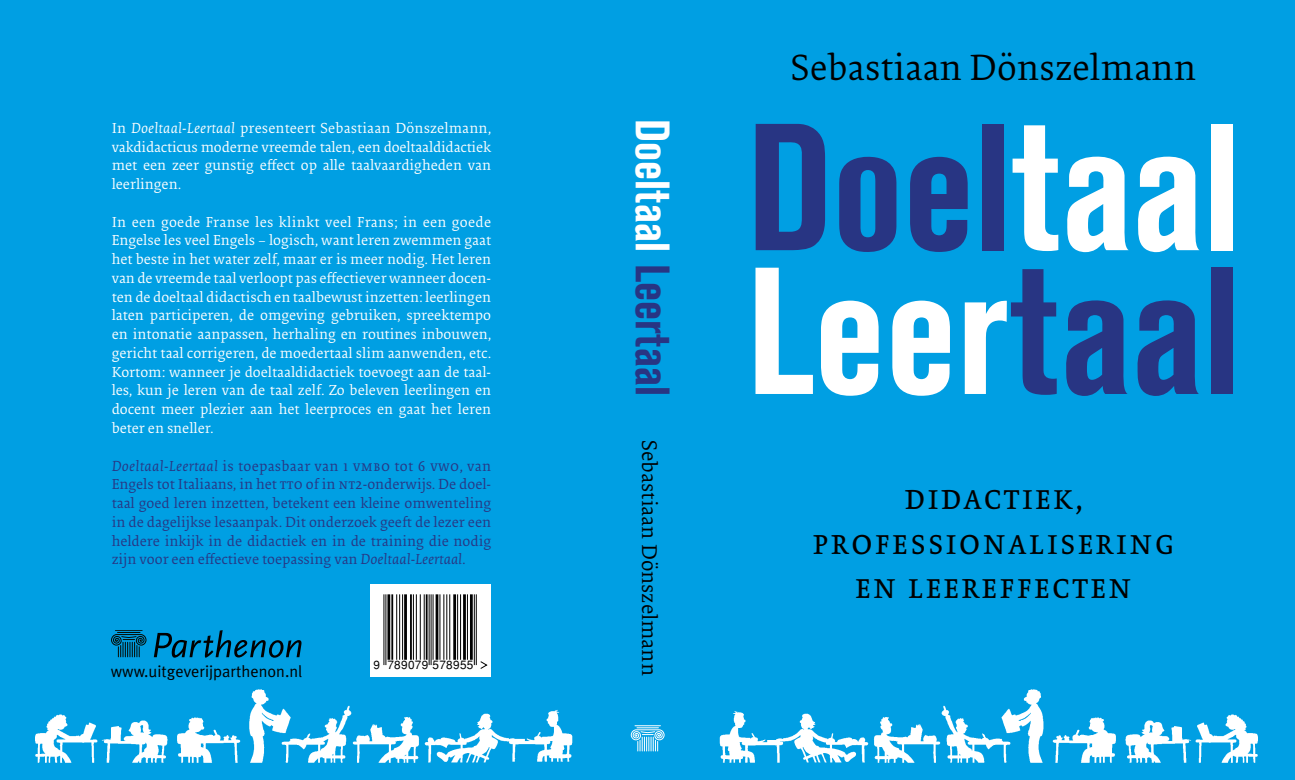
<style>
.page{position:relative;width:1295px;height:780px;background:#fff}
.page>*{position:absolute;margin:0;border:0;box-sizing:border-box;transform-origin:0 0}
.t1{font:700 178.75px/143.8px "Akzidenz Grot Con BQ";letter-spacing:.005em;color:#283583}
.t2{font:37.5px "Collis";color:#000}
.t3{font:37px/44.5px "Collis";letter-spacing:.03em;color:#000;text-align:center}
.t4{font:21.75px "Collis";color:#000}
.t5{font:16.38px "Meta Plus Normal";color:#000}
.t6{font:15px/18.8px "Collis";color:#fff;text-align:justify}
.t7{font:15px/18.8px "Collis";color:#283583;text-align:justify}
.t8{font:15px/18.8px "Collis";letter-spacing:.02em;color:#283583}
.t9{font:11.75px "Helvetica";letter-spacing:.025em;color:#000}
.s1{font-style:italic}
.s2{font-family:"Akzidenz Grot Con BQ";font-weight:700;font-size:47.88px;color:#fff}
.s3{font-family:"Akzidenz Grot Con BQ";font-weight:700;font-size:47.88px;color:#283583}
.s4{color:#fff}
</style>
<div class="page">
<div style="left:0;top:0;width:1294px;height:780px;background:#009fe3"></div>
<svg style="left:370px;top:584px;width:121px;height:92px;background:#ebebeb"></svg>
<hr style="left:383px;top:594px;width:1px;height:71px;background:#000">
<hr style="left:385px;top:594px;width:1px;height:71px;background:#000">
<hr style="left:387px;top:594px;width:3px;height:65px;background:#000">
<hr style="left:391px;top:594px;width:2px;height:65px;background:#000">
<hr style="left:396px;top:594px;width:1px;height:65px;background:#000">
<hr style="left:399px;top:594px;width:1px;height:65px;background:#000">
<hr style="left:402px;top:594px;width:1px;height:65px;background:#000">
<hr style="left:404px;top:594px;width:3px;height:65px;background:#000">
<hr style="left:410px;top:594px;width:2px;height:65px;background:#000">
<hr style="left:413px;top:594px;width:1px;height:65px;background:#000">
<hr style="left:416px;top:594px;width:1px;height:65px;background:#000">
<hr style="left:420px;top:594px;width:1px;height:65px;background:#000">
<hr style="left:423px;top:594px;width:1px;height:65px;background:#000">
<hr style="left:425px;top:594px;width:2px;height:65px;background:#000">
<hr style="left:428px;top:594px;width:1px;height:71px;background:#000">
<hr style="left:430px;top:594px;width:1px;height:71px;background:#000">
<hr style="left:432px;top:594px;width:1px;height:65px;background:#000">
<hr style="left:435px;top:594px;width:3px;height:65px;background:#000">
<hr style="left:439px;top:594px;width:1px;height:65px;background:#000">
<hr style="left:443px;top:594px;width:1px;height:65px;background:#000">
<hr style="left:446px;top:594px;width:1px;height:65px;background:#000">
<hr style="left:449px;top:594px;width:1px;height:65px;background:#000">
<hr style="left:453px;top:594px;width:3px;height:65px;background:#000">
<hr style="left:457px;top:594px;width:1px;height:65px;background:#000">
<hr style="left:460px;top:594px;width:1px;height:65px;background:#000">
<hr style="left:463px;top:594px;width:3px;height:65px;background:#000">
<hr style="left:467px;top:594px;width:1px;height:65px;background:#000">
<hr style="left:470px;top:594px;width:2px;height:65px;background:#000">
<hr style="left:474px;top:594px;width:1px;height:71px;background:#000">
<hr style="left:476px;top:594px;width:1px;height:71px;background:#000">
<svg style="left:479px;top:660px;width:9px;height:9px"></svg>
<svg style="left:111px;top:632px;width:36px;height:25px"></svg>
<svg style="left:154px;top:631px;width:147px;height:26px"></svg>
<svg style="left:630px;top:725px;width:34px;height:26px"></svg>
<img style="left:719px;top:711px;width:61px;height:52px">
<img style="left:776px;top:711px;width:82px;height:51px">
<img style="left:1064px;top:717px;width:52px;height:46px">
<img style="left:955px;top:718px;width:32px;height:45px">
<img style="left:987px;top:689px;width:77px;height:74px">
<img style="left:858px;top:705px;width:97px;height:58px">
<img style="left:1125px;top:720px;width:52px;height:43px">
<img style="left:1177px;top:714px;width:81px;height:49px">
<img style="left:516px;top:709px;width:57px;height:53px">
<img style="left:434px;top:713px;width:82px;height:49px">
<img style="left:177px;top:717px;width:51px;height:46px">
<img style="left:304px;top:718px;width:33px;height:45px">
<img style="left:228px;top:689px;width:76px;height:74px">
<img style="left:337px;top:673px;width:97px;height:90px">
<img style="left:115px;top:720px;width:53px;height:43px">
<img style="left:35px;top:714px;width:80px;height:49px">
<p class="t6" style="left:112px;top:120px;width:381px">In <span class="s1">Doeltaal-Leertaal</span> presenteert Sebastiaan Dönszelmann, vakdidacticus moderne vreemde talen, een doeltaaldidactiek met een zeer gunstig effect op alle taalvaardigheden van leerlingen.</p>
<p class="t6" style="left:112px;top:214px;width:381px">In een goede Franse les klinkt veel Frans; in een goede Engelse les veel Engels – logisch, want leren zwemmen gaat het beste in het water zelf, maar er is meer nodig. Het leren van de vreemde taal verloopt pas effectiever wanneer docen&shy;ten de doeltaal didactisch en taalbewust inzetten: leerlingen laten participeren, de omgeving gebruiken, spreektempo en intonatie aanpassen, herhaling en routines inbouwen, gericht taal corrigeren, de moedertaal slim aanwenden, etc.<br>Kortom: wanneer je doeltaaldidactiek toevoegt aan de taal&shy;les, kun je leren van de taal zelf. Zo beleven leerlingen en docent meer plezier aan het leerproces en gaat het leren beter en sneller.</p>
<p class="t8" style="left:112px;top:457px;width:381px"><span class="s1">Doeltaal-Leertaal</span> is toepasbaar van 1 vmbo tot 6 vwo, van<br>Engels tot Italiaans, in het TTO</p>
<p class="t7" style="left:112px;top:476px;width:381px;text-indent:194px">of in NT2-onderwijs. De doel&shy;taal goed leren inzetten, betekent een kleine omwenteling in de dagelijkse lesaanpak. Dit onderzoek geeft de lezer een heldere inkijk in de didactiek en in de training die nodig zijn voor een effectieve toepassing van <span class="s1">Doeltaal-Leertaal</span>.</p>
<p class="t5" style="left:111px;top:661px;width:193px">www.uitgeverijparthenon.nl</p>
<p class="t9" style="left:373px;top:658px;width:101px">9 789079 578955</p>
<h3 class="t4" style="left:662px;top:119px;width:557px;rotate:90deg"><span class="s2">Doeltaal</span> <span class="s3">Leertaal</span> Sebastiaan Dönszelmann</h3>
<h2 class="t2" style="left:790px;top:45px;width:407px">Sebastiaan Dönszelmann</h2>
<h1 class="t1" style="left:746px;top:119px;width:495px">Doel<span class="s4">taal<br>Leer</span>taal</h1>
<h3 class="t3" style="left:812px;top:478px;width:364px">Didactiek, professionalisering en leereffecten</h3>
</div>
